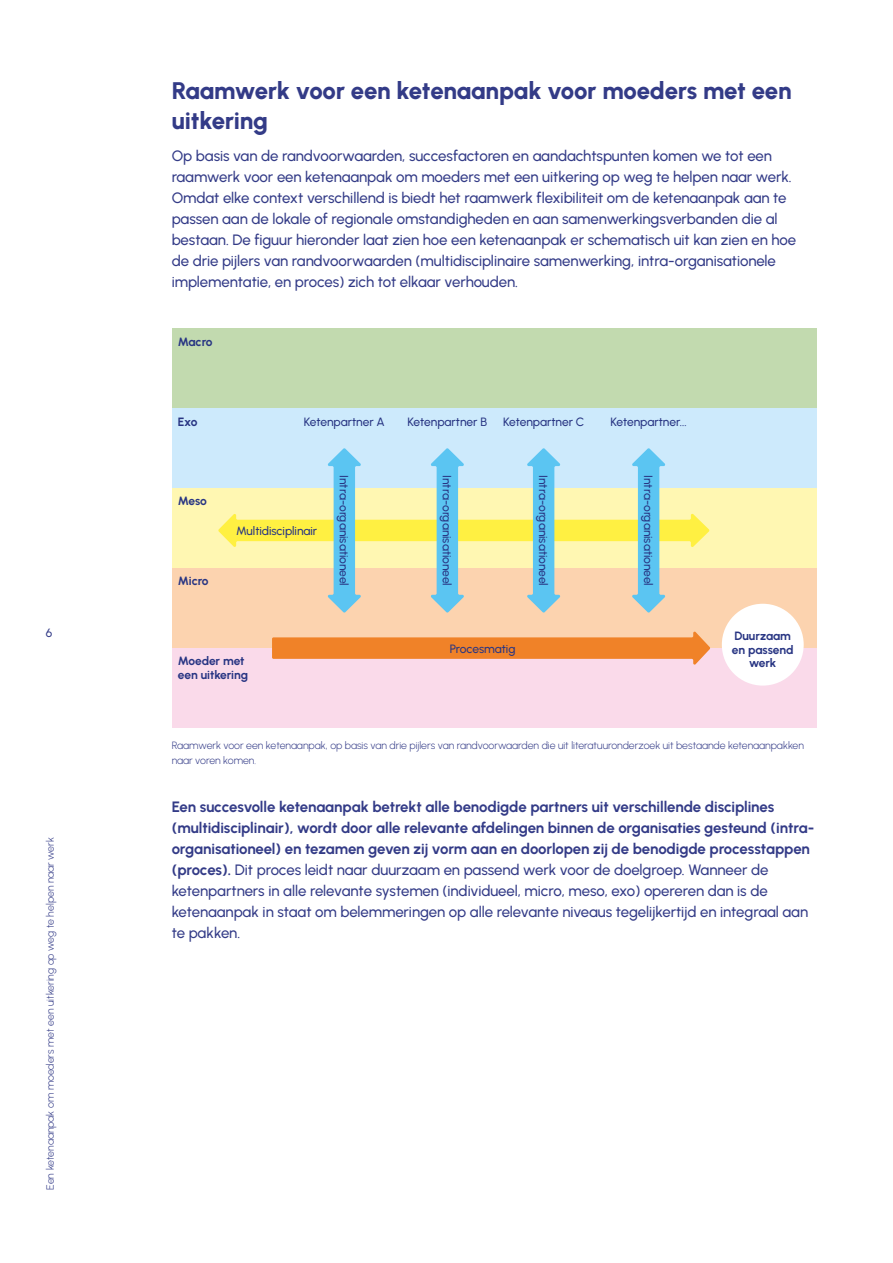
<style>
.page{position:relative;width:893px;height:1263px;background:#fff}
.page>*{position:absolute;margin:0;border:0;box-sizing:border-box;transform-origin:0 0}
.t1{font:800 24px/30px "Urbanist";letter-spacing:-.01em;color:#333b87}
.t2{font:500 15px/21px "Urbanist";letter-spacing:-.005em;color:#333b87}
.t3{font:700 15px/21px "Urbanist";letter-spacing:-.01em;color:#333b87}
.t4{font:500 12px "Urbanist";letter-spacing:-.005em;color:#283583}
.t5{font:700 12px/13.5px "Urbanist";letter-spacing:-.01em;color:#283583}
.t6{font:500 12px "Urbanist";color:#333b87}
.t7{font:300 10.5px/15px "Urbanist";letter-spacing:-.005em;color:#333b87}
.s1{font-weight:500}
</style>
<div class="page">
<div style="left:172px;top:488px;width:644px;height:80px;background:#fff7b2"></div>
<div style="left:172px;top:648px;width:644px;height:80px;background:#fadaea"></div>
<div style="left:172px;top:408px;width:644px;height:80px;background:#cdeafc"></div>
<div style="left:172px;top:568px;width:644px;height:80px;background:#fcd3af"></div>
<svg style="left:218px;top:448px;width:491px;height:165px"></svg>
<div style="left:172px;top:329px;width:644px;height:79px;background:#c2daaf"></div>
<div style="left:722px;top:604px;width:82px;height:82px;background:#fff;border-radius:50%"></div>
<svg style="left:272px;top:631px;width:438px;height:34px"></svg>
<p class="t6" style="left:46px;top:625px;width:8px">6</p>
<p class="t7" style="left:43px;top:1190px;width:354px;rotate:-90deg">Een ketenaanpak om moeders met een uitkering op weg te helpen naar werk</p>
<h1 class="t1" style="left:172px;top:75px;width:621px">Raamwerk voor een ketenaanpak voor moeders met een uitkering</h1>
<p class="t2" style="left:172px;top:144px;width:626px">Op basis van de randvoorwaarden, succesfactoren en aandachtspunten komen we tot een raamwerk voor een ketenaanpak om moeders met een uitkering op weg te helpen naar werk.<br>Omdat elke context verschillend is biedt het raamwerk flexibiliteit om de ketenaanpak aan te passen aan de lokale of regionale omstandigheden en aan samenwerkingsverbanden die al bestaan. De figuur hieronder laat zien hoe een ketenaanpak er schematisch uit kan zien en hoe de drie pijlers van randvoorwaarden (multidisciplinaire samenwerking, intra-organisationele implementatie, en proces) zich tot elkaar verhouden.</p>
<p class="t5" style="left:178px;top:334px;width:36px">Macro</p>
<p class="t5" style="left:178px;top:414px;width:21px">Exo</p>
<p class="t4" style="left:304px;top:414px;width:83px">Ketenpartner A</p>
<p class="t4" style="left:408px;top:414px;width:81px">Ketenpartner B</p>
<p class="t4" style="left:503px;top:414px;width:83px">Ketenpartner C</p>
<p class="t4" style="left:610px;top:414px;width:78px">Ketenpartner...</p>
<p class="t5" style="left:178px;top:494px;width:31px">Meso</p>
<p class="t5" style="left:178px;top:573px;width:32px">Micro</p>
<p class="t4" style="left:236px;top:523px;width:83px">Multidisciplinair</p>
<p class="t4" style="left:352px;top:475px;width:112px;rotate:90deg">Intra-organisationeel</p>
<p class="t4" style="left:455px;top:475px;width:112px;rotate:90deg">Intra-organisationeel</p>
<p class="t4" style="left:551px;top:475px;width:112px;rotate:90deg">Intra-organisationeel</p>
<p class="t4" style="left:656px;top:475px;width:112px;rotate:90deg">Intra-organisationeel</p>
<p class="t5" style="left:178px;top:653px;width:72px;line-height:14.4px">Moeder met een uitkering</p>
<p class="t4" style="left:450px;top:641px;width:67px">Procesmatig</p>
<p class="t5" style="left:732px;top:628px;width:63px;text-align:center">Duurzaam en passend werk</p>
<p class="t7" style="left:172px;top:737px;width:634px">Raamwerk voor een ketenaanpak, op basis van drie pijlers van randvoorwaarden die uit literatuuronderzoek uit bestaande ketenaanpakken naar voren komen.</p>
<p class="t3" style="left:172px;top:795px;width:644px">Een succesvolle ketenaanpak betrekt alle benodigde partners uit verschillende disciplines (multidisciplinair), wordt door alle relevante afdelingen binnen de organisaties gesteund (intra&shy;organisationeel) en tezamen geven zij vorm aan en doorlopen zij de benodigde processtappen (proces). <span class="s1">Dit proces leidt naar duurzaam en passend werk voor de doelgroep. Wanneer de ketenpartners in alle relevante systemen (individueel, micro, meso, exo) opereren dan is de ketenaanpak in staat om belemmeringen op alle relevante niveaus tegelijkertijd en integraal aan te pakken.</span></p>
</div>
